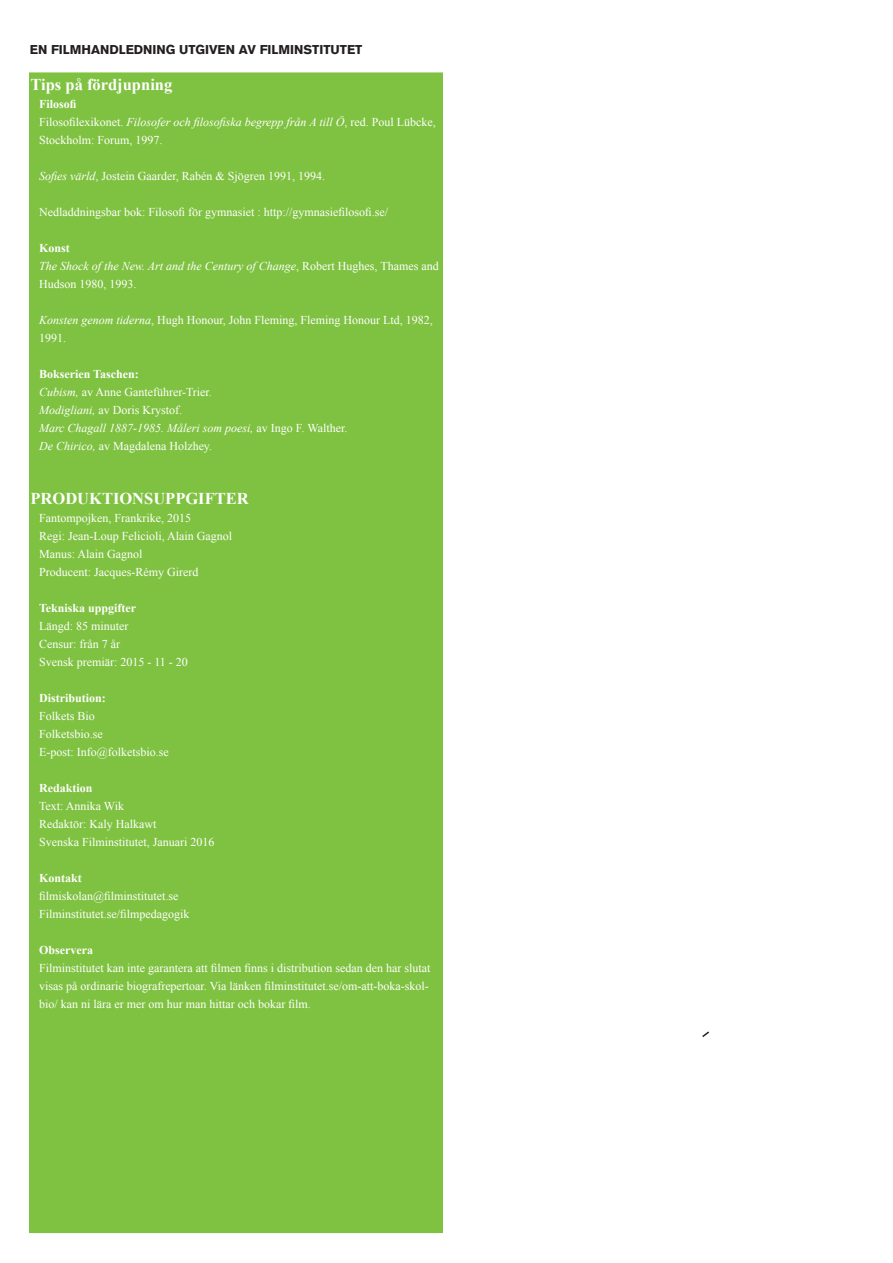
<style>
.page{position:relative;width:893px;height:1263px;background:#fff}
.page>*{position:absolute;margin:0;border:0;box-sizing:border-box;transform-origin:0 0}
.Produktionsuppgifter{font:700 16.5px "Times New Roman";color:#fff}
.Tipslista{font:700 16.5px "Times New Roman";color:#fff}
.Första_brödtext_efte{font:700 12.75px "Akzidenz Grotesk BQ";color:#231f20}
.Produktionsuppgifter-2{font:12px/18px "Times New Roman";color:#fff}
.Tipslista-2{font:12px/18px "Times New Roman";color:#fff}
.Tipslista-3{font:italic 12px/18px "Times New Roman";color:#fff}
.Produktionsuppgifter-3{font:700 12px "Times New Roman";color:#fff}
.Tipslista-4{font:700 12px "Times New Roman";color:#fff}
.s1{font-style:italic}
.s2{font-style:normal}
.s3{font-weight:700}
</style>
<div class="page">
<svg style="left:702px;top:1031px;width:7px;height:6px"></svg>
<div style="left:30px;top:73px;width:412px;height:1159px;background:#7fc241"></div>
<p class="Första_brödtext_efte" style="left:30px;top:42px;width:334px">EN FILMHANDLEDNING UTGIVEN AV FILMINSTITUTET</p>
<p class="Tipslista" style="left:31px;top:73px;width:143px">Tips på fördjupning</p>
<p class="Tipslista-4" style="left:39px;top:96px;width:39px">Filosofi</p>
<p class="Tipslista-2" style="left:39px;top:113px;width:398px">Filosofilexikonet. <span class="s1">Filosofer och filosofiska begrepp från A till Ö</span>, red. Poul Lübcke,<br>Stockholm: Forum, 1997.</p>
<p class="Tipslista-2" style="left:39px;top:167px;width:288px"><span class="s1">Sofies värld</span>, Jostein Gaarder, Rabén &amp; Sjögren 1991, 1994.</p>
<p class="Tipslista-2" style="left:39px;top:203px;width:351px">Nedladdningsbar bok: Filosofi för gymnasiet : http://gymnasiefilosofi.se/</p>
<p class="Tipslista-4" style="left:39px;top:240px;width:32px">Konst</p>
<p class="Tipslista-3" style="left:39px;top:257px;width:401px">The Shock of the New. Art and the Century of Change<span class="s2">, Robert Hughes, Thames and<br>Hudson 1980, 1993.</span></p>
<p class="Tipslista-2" style="left:39px;top:311px;width:395px"><span class="s1">Konsten genom tiderna</span>, Hugh Honour, John Fleming, Fleming Honour Ltd, 1982,<br>1991.</p>
<p class="Tipslista-4" style="left:39px;top:366px;width:101px">Bokserien Taschen:</p>
<p class="Tipslista-2" style="left:39px;top:383px;width:174px"><span class="s1">Cubism,</span> av Anne Ganteführer-Trier.</p>
<p class="Tipslista-2" style="left:39px;top:401px;width:144px"><span class="s1">Modigliani,</span> av Doris Krystof.</p>
<p class="Tipslista-3" style="left:39px;top:419px;width:310px">Marc Chagall 1887-1985. Måleri som poesi, <span class="s2">av Ingo F. Walther.</span></p>
<p class="Tipslista-2" style="left:39px;top:437px;width:175px"><span class="s1">De Chirico,</span> av Magdalena Holzhey.</p>
<p class="Produktionsuppgifter" style="left:31px;top:487px;width:220px">PRODUKTIONSUPPGIFTER</p>
<p class="Produktionsuppgifter-2" style="left:39px;top:509px;width:153px">Fantompojken, Frankrike, 2015</p>
<p class="Produktionsuppgifter-2" style="left:39px;top:527px;width:194px">Regi: Jean-Loup Felicioli, Alain Gagnol</p>
<p class="Produktionsuppgifter-2" style="left:39px;top:545px;width:105px">Manus: Alain Gagnol</p>
<p class="Produktionsuppgifter-2" style="left:39px;top:563px;width:161px">Producent: Jacques-Rémy Girerd</p>
<p class="Produktionsuppgifter-3" style="left:39px;top:600px;width:99px">Tekniska uppgifter</p>
<p class="Produktionsuppgifter-2" style="left:39px;top:617px;width:91px">Längd: 85 minuter</p>
<p class="Produktionsuppgifter-2" style="left:39px;top:635px;width:82px">Censur: från 7 år</p>
<p class="Produktionsuppgifter-2" style="left:39px;top:653px;width:150px">Svensk premiär: 2015 - 11 - 20</p>
<p class="Produktionsuppgifter-3" style="left:39px;top:690px;width:68px">Distribution:</p>
<p class="Produktionsuppgifter-2" style="left:39px;top:707px;width:57px">Folkets Bio</p>
<p class="Produktionsuppgifter-2" style="left:39px;top:725px;width:65px">Folketsbio.se</p>
<p class="Produktionsuppgifter-2" style="left:39px;top:743px;width:131px">E-post: Info@folketsbio.se</p>
<p class="Produktionsuppgifter-2" style="left:39px;top:779px;width:87px"><span class="s3">Redaktion<br></span>Text: Annika Wik</p>
<p class="Produktionsuppgifter-2" style="left:39px;top:815px;width:119px">Redaktör: Kaly Halkawt</p>
<p class="Produktionsuppgifter-2" style="left:39px;top:833px;width:177px">Svenska Filminstitutet, Januari 2016</p>
<p class="Produktionsuppgifter-3" style="left:39px;top:870px;width:44px">Kontakt</p>
<p class="Produktionsuppgifter-2" style="left:39px;top:887px;width:141px">filmiskolan@filminstitutet.se</p>
<p class="Produktionsuppgifter-2" style="left:39px;top:905px;width:152px">Filminstitutet.se/filmpedagogik</p>
<p class="Produktionsuppgifter-3" style="left:39px;top:942px;width:55px">Observera</p>
<p class="Produktionsuppgifter-2" style="left:39px;top:959px;width:393px">Filminstitutet kan inte garantera att filmen finns i distribution sedan den har slutat</p>
<p class="Produktionsuppgifter-2" style="left:39px;top:977px;width:391px">visas på ordinarie biografrepertoar. Via länken filminstitutet.se/om-att-boka-skol&shy;bio/ kan ni lära er mer om hur man hittar och bokar film.</p>
</div>
